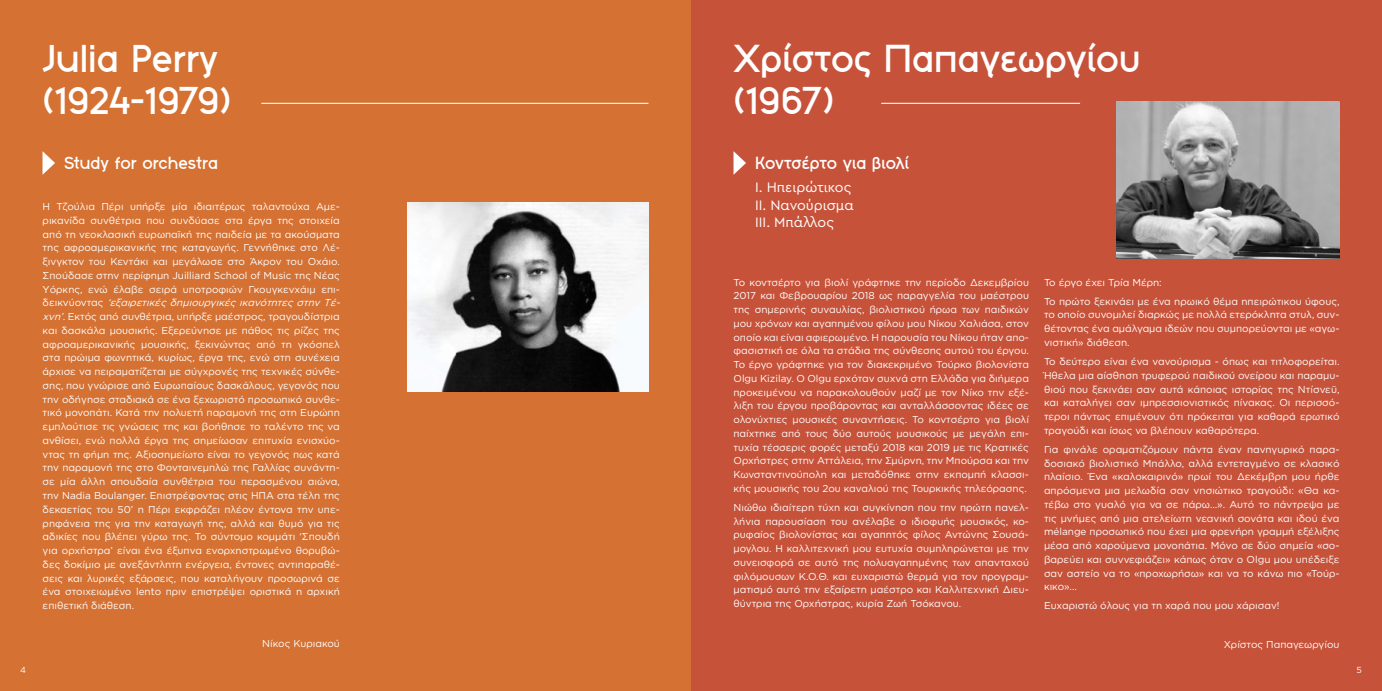
<style>
.page{position:relative;width:1382px;height:691px;background:#fff}
.page>*{position:absolute;margin:0;border:0;box-sizing:border-box;transform-origin:0 0}
.t1{font:700 38.75px/42.5px "Minera";color:#fff}
.t2{font:700 17.5px "Minera";color:#fff}
.t3{font:14.38px/17.5px "Cera GR";color:#fff}
.t4{font:10px/13.8px "Gotham Greek";color:#fff;text-align:justify}
.t5{font:8.75px "Gotham Greek";color:#fff}
.s1{font-style:italic}
</style>
<div class="page">
<div style="left:0;top:0;width:691px;height:691px;background:#d47133"></div>
<div style="left:691px;top:0;width:691px;height:691px;background:#c7523a"></div>
<svg style="left:43px;top:151px;width:12px;height:24px"></svg>
<hr style="left:261px;top:103px;width:387px;height:1px;background:#fff">
<svg style="left:733px;top:151px;width:13px;height:24px"></svg>
<hr style="left:881px;top:103px;width:199px;height:1px;background:#fff">
<img style="left:407px;top:203px;width:241px;height:189px">
<img style="left:1116px;top:101px;width:223px;height:158px">
<h1 class="t1" style="left:43px;top:36px;width:191px">Julia Perry (1924-1979)</h1>
<h2 class="t2" style="left:64px;top:153px;width:155px">Study for orchestra</h2>
<p class="t4" style="left:43px;top:200px;width:302px;text-align:left">Η Τζούλια Πέρι υπήρξε μία ιδιαιτέρως ταλαντούχα Αμε&shy;ρικανίδα συνθέτρια που συνδύασε στα έργα της στοιχεία από τη νεοκλασική ευρωπαϊκή της παιδεία με τα ακούσματα της αφροαμερικανικής της καταγωγής. Γεννήθηκε στο Λέ&shy;ξινγκτον του Κεντάκι και μεγάλωσε στο Άκρον του Οχάιο.<br>Σπούδασε στην περίφημη Juilliard School of Music της Νέας Υόρκης, ενώ έλαβε σειρά υποτροφιών Γκουγκενχάιμ επι&shy;δ ε ι κ ν ύ ο ν τ α ς <span class="s1">‘εξαιρετικές δημιουργικές ικανότητες στην Τέ&shy;χνη’.</span> Εκτός από συνθέτρια, υπήρξε μαέστρος, τραγουδίστρια και δασκάλα μουσικής. Εξερεύνησε με πάθος τις ρίζες της αφροαμερικανικής μουσικής, ξεκινώντας από τη γκόσπελ στα πρώιμα φωνητικά, κυρίως, έργα της, ενώ στη συνέχεια άρχισε να πειραματίζεται με σύγχρονές της τεχνικές σύνθε&shy;σης, που γνώρισε από Ευρωπαίους δασκάλους, γεγονός που την οδήγησε σταδιακά σε ένα ξεχωριστό προσωπικό συνθε&shy;τικό μονοπάτι. Κατά την πολυετή παραμονή της στη Ευρώπη εμπλούτισε τις γνώσεις της και βοήθησε το ταλέντο της να ανθίσει, ενώ πολλά έργα της σημείωσαν επιτυχία ενισχύο&shy;ντας τη φήμη της. Αξιοσημείωτο είναι το γεγονός πως κατά την παραμονή της στο Φονταινεμπλώ της Γαλλίας συνάντη&shy;σε μία άλλη σπουδαία συνθέτρια του περασμένου αιώνα, την Nadia Boulanger. Επιστρέφοντας στις ΗΠΑ στα τέλη της δεκαετίας του 50’ η Πέρι εκφράζει πλέον έντονα την υπε&shy;ρηφάνεια της για την καταγωγή της, αλλά και θυμό για τις αδικίες που βλέπει γύρω της. Το σύντομο κομμάτι ‘Σπουδή για ορχήστρα’ είναι ένα έξυπνα ενορχηστρωμένο θορυβώ&shy;δες δοκίμιο με ανεξάντλητη ενέργεια, έντονες αντιπαραθέ&shy;σεις και λυρικές εξάρσεις, που καταλήγουν προσωρινά σε ένα στοιχειωμένο lento πριν επιστρέψει οριστικά η αρχική επιθετική διάθεση.</p>
<p class="t4" style="left:262px;top:637px;width:79px">Νίκος Κυριακού</p>
<h1 class="t1" style="left:733px;top:36px;width:408px">Χρίστος Παπαγεωργίου (1967)</h1>
<h2 class="t2" style="left:755px;top:153px;width:155px">Κοντσέρτο για βιολί</h2>
<h3 class="t3" style="left:755px;top:179px;width:100px">Ι. Ηπειρώτικος<br>ΙΙ. Νανούρισμα<br>ΙΙΙ. Μπάλλος</h3>
<p class="t4" style="left:733px;top:275px;width:297px">Το κοντσέρτο για βιολί γράφτηκε την περίοδο Δεκεμβρίου 2017 και Φεβρουαρίου 2018 ως παραγγελία του μαέστρου της σημερινής συναυλίας, βιολιστικού ήρωα των παιδικών μου χρόνων και αγαπημένου φίλου μου Νίκου Χαλιάσα, στον οποίο και είναι αφιερωμένο. Η παρουσία του Νίκου ήταν απο&shy;φασιστική σε όλα τα στάδια της σύνθεσης αυτού του έργου.<br>Το έργο γράφτηκε για τον διακεκριμένο Τούρκο βιολονίστα Olgu Kizilay. Ο Olgu ερχόταν συχνά στη Ελλάδα για διήμερα προκειμένου να παρακολουθούν μαζί με τον Νίκο την εξέ&shy;λιξη του έργου προβάροντας και ανταλλάσσοντας ιδέες σε ολονύχτιες μουσικές συναντήσεις. Το κοντσέρτο για βιολί παίχτηκε από τους δύο αυτούς μουσικούς με μεγάλη επι&shy;τυχία τέσσερις φορές μεταξύ 2018 και 2019 με τις Κρατικές Ορχήστρες στην Αττάλεια, την Σμύρνη, την Μπούρσα και την Κωνσταντινούπολη και μεταδόθηκε στην εκπομπή κλασσι&shy;κής μουσικής του 2ου καναλιού της Τουρκικής τηλεόρασης.</p>
<p class="t4" style="left:733px;top:500px;width:297px">Νιώθω ιδιαίτερη τύχη και συγκίνηση που την πρώτη πανελ&shy;λήνια παρουσίαση του ανέλαβε ο ιδιοφυής μουσικός, κο&shy;ρυφαίος βιολονίστας και αγαπητός φίλος Αντώνης Σουσά&shy;μογλου. Η καλλιτεχνική μου ευτυχία συμπληρώνεται με την συνεισφορά σε αυτό της πολυαγαπημένης των απανταχού φιλόμουσων Κ.Ο.Θ. και ευχαριστώ θερμά για τον προγραμ&shy;ματισμό αυτό την εξαίρετη μαέστρο και Καλλιτεχνική Διευ&shy;θύντρια της Ορχήστρας, κυρία Ζωή Τσόκανου.</p>
<p class="t4" style="left:1044px;top:272px;width:297px;line-height:19.1px">Το έργο έχει Τρία Μέρη:<br>Το πρώτο ξεκινάει με ένα ηρωικό θέμα ηπειρώτικου ύφους,</p>
<p class="t4" style="left:1044px;top:308px;width:297px">το οποίο συνομιλεί διαρκώς με πολλά ετερόκλητα στυλ, συν&shy;θέτοντας ένα αμάλγαμα ιδεών που συμπορεύονται με «αγω&shy;νιστική» διάθεση.</p>
<p class="t4" style="left:1044px;top:354px;width:297px">Το δεύτερο είναι ένα νανούρισμα - όπως και τιτλοφορείται.<br>Ήθελα μια αίσθηση τρυφερού παιδικού ονείρου και παραμυ&shy;θιού που ξεκινάει σαν αυτά κάποιας ιστορίας της Ντίσνεϋ, και καταλήγει σαν ιμπρεσσιονιστικός πίνακας. Οι περισσό&shy;τεροι πάντως επιμένουν ότι πρόκειται για καθαρά ερωτικό τραγούδι και ίσως να βλέπουν καθαρότερα.</p>
<p class="t4" style="left:1044px;top:442px;width:297px">Για φινάλε οραματιζόμουν πάντα έναν πανηγυρικό παρα&shy;δοσιακό βιολιστικό Μπάλλο, αλλά εντεταγμένο σε κλασικό πλαίσιο. Ένα «καλοκαιρινό» πρωί του Δεκέμβρη μου ήρθε απρόσμενα μια μελωδία σαν νησιώτικο τραγούδι: «Θα κα&shy;τέβω στο γυαλό για να σε πάρω…». Αυτό το πάντρεψα με τις μνήμες από μια ατελείωτη νεανική σονάτα και ιδού ένα mélange προσωπικό που έχει μια φρενήρη γραμμή εξέλιξης μέσα από χαρούμενα μονοπάτια. Μόνο σε δύο σημεία «σο&shy;βαρεύει και συννεφιάζει» κάπως όταν ο Olgu μου υπέδειξε σαν αστείο να το «προχωρήσω» και να το κάνω πιο «Τούρ&shy;κικο»...</p>
<p class="t4" style="left:1044px;top:599px;width:237px">Ευχαριστώ όλους για τη χαρά που μου χάρισαν!</p>
<p class="t4" style="left:1224px;top:637px;width:117px">Χρίστος Παπαγεωργίου</p>
<p class="t5" style="left:20px;top:665px;width:7px">4</p>
<p class="t5" style="left:1357px;top:665px;width:7px">5</p>
</div>
